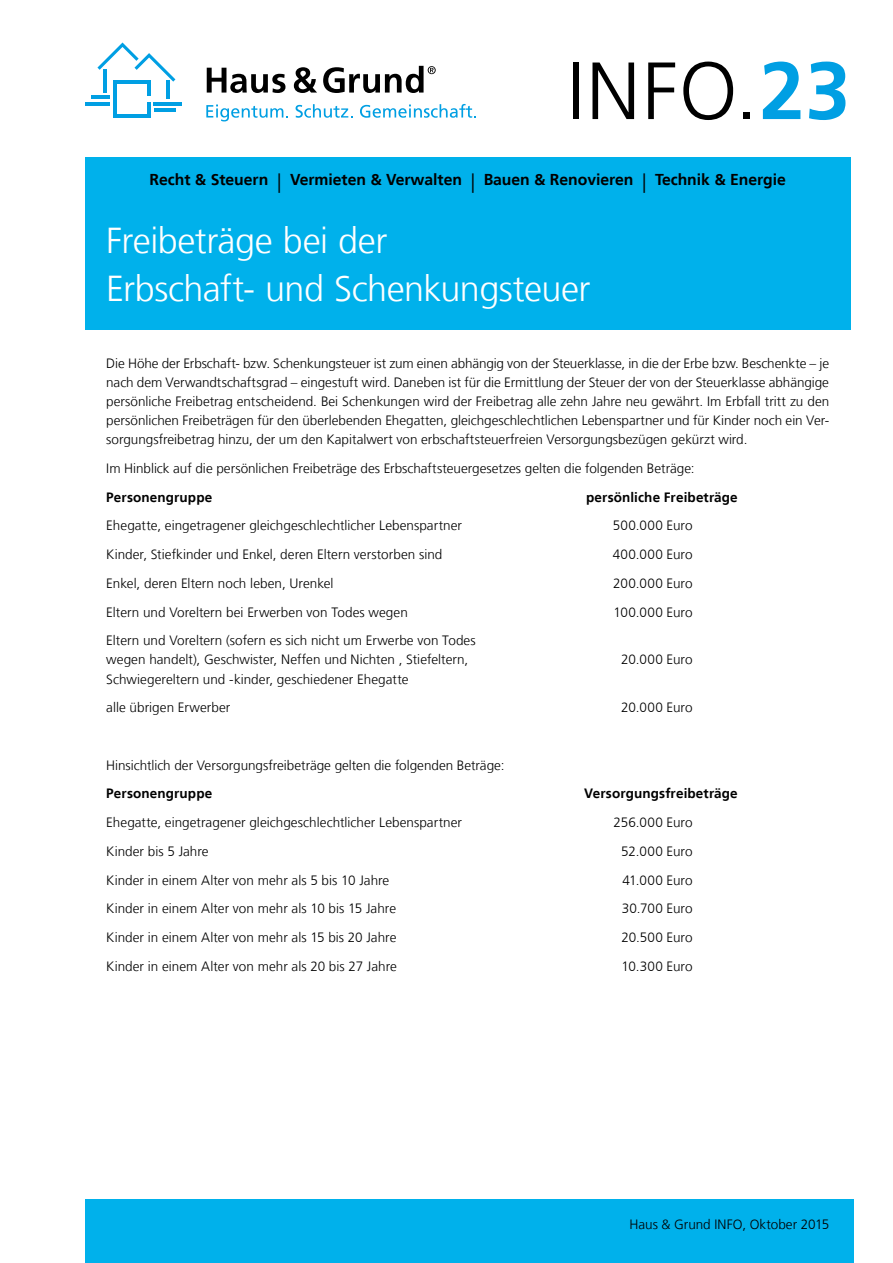
<style>
.page{position:relative;width:893px;height:1263px;background:#fff}
.page>*{position:absolute;margin:0;border:0;box-sizing:border-box;transform-origin:0 0}
.t1{font:300 81px "Frutiger LT";color:#000}
.t2{font:300 36px/47.8px "Frutiger LT";letter-spacing:-.015em;color:#fff}
.t3{font:700 15.75px "Frutiger LT";color:#000}
.t4{font:300 13.5px/19.2px "Frutiger LT";color:#000}
.t5{font:700 13.5px "Frutiger LT";letter-spacing:.01em;color:#000}
.t6{font:300 13.5px "Frutiger LT";letter-spacing:.025em;color:#000}
.s1{font-weight:700;color:#009fe3}
.s2{font-weight:300;font-size:19.5px}
</style>
<div class="page">
<div style="left:85px;top:157px;width:765px;height:173px;background:#00b1eb"></div>
<div style="left:85px;top:1199px;width:768px;height:64px;background:#00b1eb"></div>
<hr style="left:113px;top:80px;width:3px;height:38px;background:#009fe3">
<hr style="left:147px;top:102px;width:4px;height:16px;background:#009fe3">
<hr style="left:113px;top:114px;width:38px;height:4px;background:#009fe3">
<hr style="left:113px;top:80px;width:38px;height:3px;background:#009fe3">
<hr style="left:154px;top:108px;width:21px;height:3px;background:#009fe3">
<hr style="left:154px;top:102px;width:28px;height:3px;background:#009fe3">
<hr style="left:147px;top:80px;width:4px;height:16px;background:#009fe3">
<hr style="left:166px;top:81px;width:3px;height:18px;background:#009fe3">
<hr style="left:91px;top:96px;width:19px;height:3px;background:#009fe3">
<hr style="left:85px;top:102px;width:25px;height:3px;background:#009fe3">
<hr style="left:104px;top:69px;width:3px;height:24px;background:#009fe3">
<svg style="left:97px;top:43px;width:78px;height:39px"></svg>
<svg style="left:207px;top:68px;width:78px;height:25px"></svg>
<svg style="left:294px;top:67px;width:23px;height:26px"></svg>
<svg style="left:323px;top:66px;width:113px;height:27px"></svg>
<svg style="left:206px;top:105px;width:82px;height:16px"></svg>
<svg style="left:296px;top:104px;width:57px;height:14px"></svg>
<svg style="left:360px;top:104px;width:116px;height:14px"></svg>
<h1 class="t1" style="left:567px;top:45px;width:285px">INFO.<span class="s1">23</span></h1>
<p class="t3" style="left:150px;top:170px;width:638px">Recht &amp; Steuern <span class="s2">|</span> Vermieten &amp; Verwalten <span class="s2">|</span> Bauen &amp; Renovieren <span class="s2">|</span> Technik &amp; Energie</p>
<h2 class="t2" style="left:106px;top:217px;width:486px">Freibeträge bei der<br>Erbschaft- und Schenkungsteuer</h2>
<p class="t4" style="left:106px;top:354px;width:724px;text-align:justify">Die Höhe der Erbschaft- bzw. Schenkungsteuer ist zum einen abhängig von der Steuerklasse, in die der Erbe bzw. Beschenkte – je nach dem Verwandtschaftsgrad – eingestuft wird. Daneben ist für die Ermittlung der Steuer der von der Steuerklasse abhängige persönliche Freibetrag entscheidend. Bei Schenkungen wird der Freibetrag alle zehn Jahre neu gewährt. Im Erbfall tritt zu den persönlichen Freibeträgen für den überlebenden Ehegatten, gleichgeschlechtlichen Lebenspartner und für Kinder noch ein Ver&shy;sorgungsfreibetrag hinzu, der um den Kapitalwert von erbschaftsteuerfreien Versorgungsbezügen gekürzt wird.</p>
<p class="t4" style="left:106px;top:459px;width:590px">Im Hinblick auf die persönlichen Freibeträge des Erbschaftsteuergesetzes gelten die folgenden Beträge:</p>
<p class="t5" style="left:106px;top:489px;width:108px">Personengruppe</p>
<p class="t5" style="left:586px;top:489px;width:153px">persönliche Freibeträge</p>
<p class="t4" style="left:106px;top:516px;width:357px">Ehegatte, eingetragener gleichgeschlechtlicher Lebenspartner</p>
<p class="t4" style="left:613px;top:516px;width:81px">500.000 Euro</p>
<p class="t4" style="left:106px;top:545px;width:338px">Kinder, Stiefkinder und Enkel, deren Eltern verstorben sind</p>
<p class="t6" style="left:613px;top:547px;width:81px">400.000 Euro</p>
<p class="t4" style="left:106px;top:574px;width:229px">Enkel, deren Eltern noch leben, Urenkel</p>
<p class="t4" style="left:613px;top:574px;width:81px">200.000 Euro</p>
<p class="t4" style="left:106px;top:602px;width:303px">Eltern und Voreltern bei Erwerben von Todes wegen</p>
<p class="t4" style="left:614px;top:602px;width:80px">100.000 Euro</p>
<p class="t4" style="left:106px;top:631px;width:371px">Eltern und Voreltern (sofern es sich nicht um Erwerbe von Todes wegen handelt), Geschwister, Neffen und Nichten , Stiefeltern,</p>
<p class="t4" style="left:621px;top:650px;width:73px">20.000 Euro</p>
<p class="t4" style="left:106px;top:665px;width:304px;line-height:28.7px">Schwiegereltern und -kinder, geschiedener Ehegatte alle übrigen Erwerber</p>
<p class="t4" style="left:621px;top:698px;width:73px">20.000 Euro</p>
<p class="t4" style="left:106px;top:756px;width:400px">Hinsichtlich der Versorgungsfreibeträge gelten die folgenden Beträge:</p>
<p class="t5" style="left:106px;top:786px;width:108px">Personengruppe</p>
<p class="t5" style="left:584px;top:786px;width:155px">Versorgungsfreibeträge</p>
<p class="t4" style="left:106px;top:813px;width:357px">Ehegatte, eingetragener gleichgeschlechtlicher Lebenspartner</p>
<p class="t4" style="left:613px;top:813px;width:81px">256.000 Euro</p>
<p class="t4" style="left:106px;top:842px;width:104px">Kinder bis 5 Jahre</p>
<p class="t4" style="left:621px;top:842px;width:73px">52.000 Euro</p>
<p class="t4" style="left:106px;top:870px;width:285px">Kinder in einem Alter von mehr als 5 bis 10 Jahre</p>
<p class="t4" style="left:622px;top:870px;width:72px">41.000 Euro</p>
<p class="t4" style="left:106px;top:899px;width:291px">Kinder in einem Alter von mehr als 10 bis 15 Jahre</p>
<p class="t4" style="left:622px;top:899px;width:72px">30.700 Euro</p>
<p class="t4" style="left:106px;top:928px;width:292px">Kinder in einem Alter von mehr als 15 bis 20 Jahre</p>
<p class="t4" style="left:621px;top:928px;width:73px">20.500 Euro</p>
<p class="t4" style="left:106px;top:956px;width:292px">Kinder in einem Alter von mehr als 20 bis 27 Jahre</p>
<p class="t4" style="left:621px;top:956px;width:73px">10.300 Euro</p>
<p class="t4" style="left:630px;top:1215px;width:201px">Haus &amp; Grund INFO, Oktober 2015</p>
</div>
